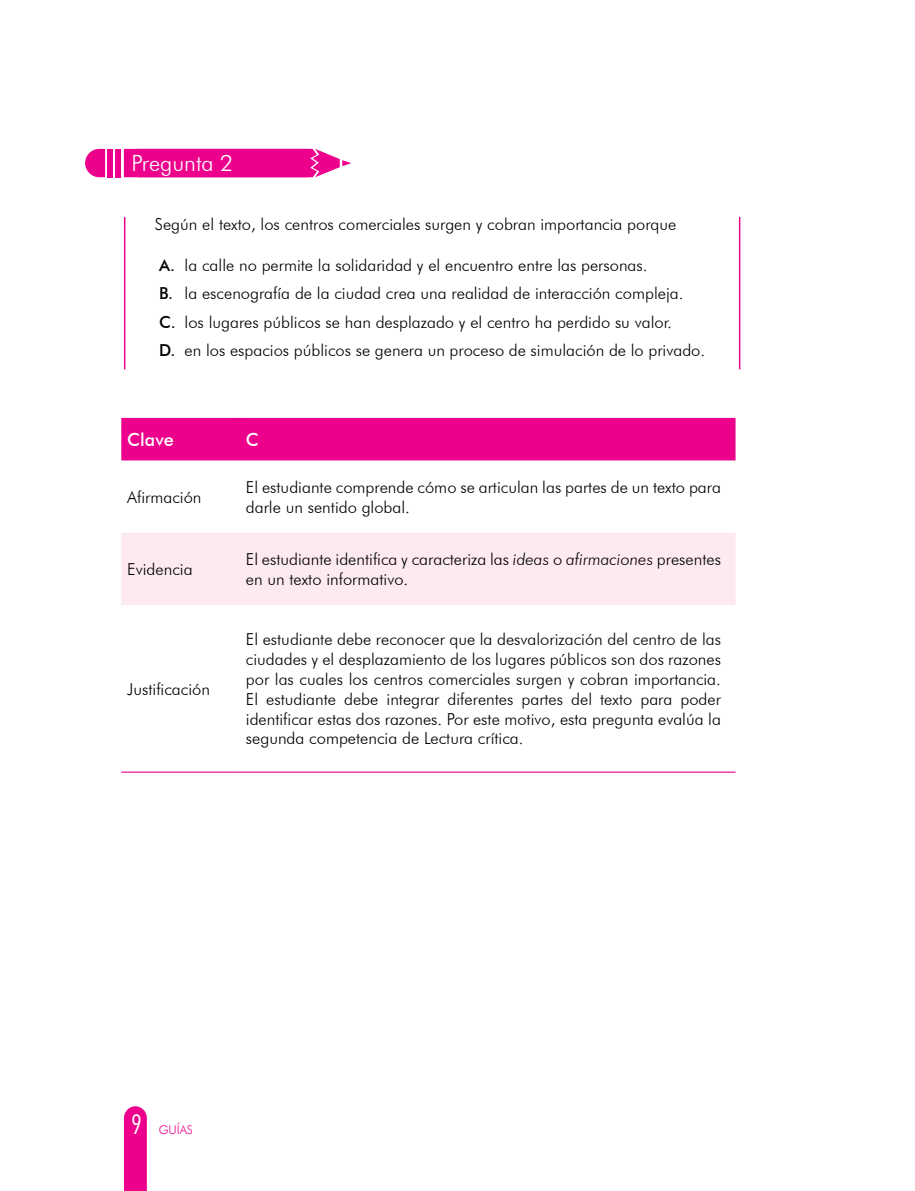
<style>
.page{position:relative;width:915px;height:1191px;background:#fff}
.page>*{position:absolute;margin:0;border:0;box-sizing:border-box;transform-origin:0 0}
.t1{font:300 condensed 27px "Futura BT";color:#fff}
.t2{font:300 22.5px "Futura BT";color:#fff}
.t3{font:500 18px "Futura BT";color:#fff}
.t4{font:300 16.5px/19.8px "Futura BT";color:#000}
.t5{font:300 12px "Futura BT";color:#ec008c}
.s1{font-weight:500}
.s2{font-style:italic}
</style>
<div class="page">
<svg style="left:124px;top:1106px;width:23px;height:85px;background:#ec0990"></svg>
<div style="left:115px;top:149px;width:6px;height:28px;background:#ec008c"></div>
<div style="left:107px;top:149px;width:6px;height:28px;background:#ec008c"></div>
<svg style="left:85px;top:149px;width:20px;height:28px"></svg>
<svg style="left:124px;top:149px;width:227px;height:28px;background:#ed1796"></svg>
<hr style="left:124px;top:217px;width:1px;height:152px;background:#ec008c">
<hr style="left:738px;top:217px;width:2px;height:152px;background:#ec008c">
<div style="left:121px;top:418px;width:614px;height:42px;background:#ec008c"></div>
<div style="left:121px;top:533px;width:614px;height:72px;background:#fde9f1"></div>
<hr style="left:239px;top:418px;width:1px;height:42px;background:#ec008c">
<hr style="left:121px;top:771px;width:119px;height:1px;background:#ec008c">
<hr style="left:240px;top:771px;width:495px;height:1px;background:#ec008c">
<h2 class="t2" style="left:131px;top:149px;width:103px">Pregunta 2</h2>
<p class="t4" style="left:155px;top:214px;width:523px">Según el texto, los centros comerciales surgen y cobran importancia porque</p>
<p class="t4" style="left:159px;top:251px;width:547px;line-height:28.3px"><span class="s1">A.</span> la calle no permite la solidaridad y el encuentro entre las personas.<br><span class="s1">B.</span> la escenografía de la ciudad crea una realidad de interacción compleja.<br><span class="s1">C.</span> los lugares públicos se han desplazado y el centro ha perdido su valor.<br><span class="s1">D.</span> en los espacios públicos se genera un proceso de simulación de lo privado.</p>
<p class="t3" style="left:127px;top:429px;width:48px">Clave</p>
<p class="t3" style="left:246px;top:429px;width:14px">C</p>
<p class="t4" style="left:127px;top:487px;width:76px">Afirmación</p>
<p class="t4" style="left:246px;top:477px;width:476px">El estudiante comprende cómo se articulan las partes de un texto para darle un sentido global.</p>
<p class="t4" style="left:127px;top:559px;width:67px">Evidencia</p>
<p class="t4" style="left:246px;top:549px;width:476px">El estudiante identifica y caracteriza las <span class="s2">ideas</span> o <span class="s2">afirmaciones</span> presentes en un texto informativo.</p>
<p class="t4" style="left:127px;top:679px;width:84px">Justificación</p>
<p class="t4" style="left:246px;top:629px;width:476px;text-align:justify">El estudiante debe reconocer que la desvalorización del centro de las ciudades y el desplazamiento de los lugares públicos son dos razones por las cuales los centros comerciales surgen y cobran importancia.<br>El estudiante debe integrar diferentes partes del texto para poder identificar estas dos razones. Por este motivo, esta pregunta evalúa la segunda competencia de Lectura crítica.</p>
<h1 class="t1" style="left:131px;top:1108px;width:12px">9</h1>
<p class="t5" style="left:159px;top:1122px;width:36px">GUÍAS</p>
</div>
